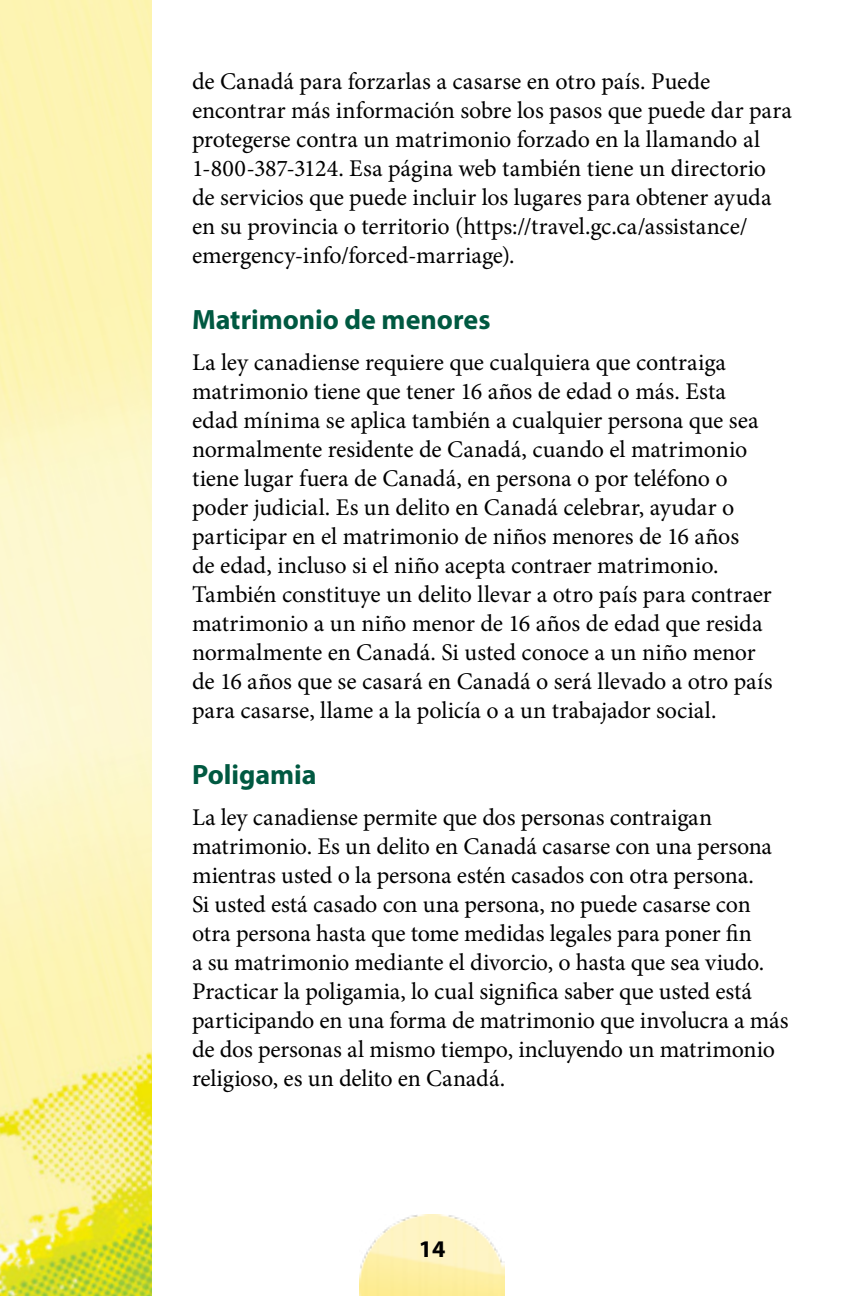
<style>
.page{position:relative;width:864px;height:1296px;background:#fff}
.page>*{position:absolute;margin:0;border:0;box-sizing:border-box;transform-origin:0 0}
.title_03{font:700 28px "Myriad Pro";color:#005941}
.para01{font:24px/29px "Minion Pro";letter-spacing:-.005em;color:#000}
.t1{font:700 24px "Myriad Pro";color:#000}
</style>
<div class="page">
<img style="left:360px;top:1214px;width:144px;height:82px">
<img style="left:0;top:0;width:152px;height:1296px">
<p class="para01" style="left:192px;top:67px;width:601px">de Canadá para forzarlas a casarse en otro país. Puede encontrar más información sobre los pasos que puede dar para protegerse contra un matrimonio forzado en la llamando al 1‑800‑387‑3124. Esa página web también tiene un directorio de servicios que puede incluir los lugares para obtener ayuda en su provincia o territorio (https://travel.gc.ca/assistance/ emergency-info/forced-marriage).</p>
<p class="title_03" style="left:192px;top:302px;width:300px">Matrimonio de menores</p>
<p class="para01" style="left:192px;top:348px;width:582px">La ley canadiense requiere que cualquiera que contraiga matrimonio tiene que tener 16 años de edad o más. Esta edad mínima se aplica también a cualquier persona que sea normalmente residente de Canadá, cuando el matrimonio tiene lugar fuera de Canadá, en persona o por teléfono o poder judicial. Es un delito en Canadá celebrar, ayudar o participar en el matrimonio de niños menores de 16 años<br>de edad, incluso si el niño acepta contraer matrimonio.<br>También constituye un delito llevar a otro país para contraer matrimonio a un niño menor de 16 años de edad que resida normalmente en Canadá. Si usted conoce a un niño menor de 16 años que se casará en Canadá o será llevado a otro país para casarse, llame a la policía o a un trabajador social.</p>
<p class="title_03" style="left:192px;top:757px;width:126px">Poligamia</p>
<p class="para01" style="left:192px;top:803px;width:598px">La ley canadiense permite que dos personas contraigan matrimonio. Es un delito en Canadá casarse con una persona mientras usted o la persona estén casados con otra persona.<br>Si usted está casado con una persona, no puede casarse con otra persona hasta que tome medidas legales para poner fin<br>a su matrimonio mediante el divorcio, o hasta que sea viudo.<br>Practicar la poligamia, lo cual significa saber que usted está participando en una forma de matrimonio que involucra a más de dos personas al mismo tiempo, incluyendo un matrimonio religioso, es un delito en Canadá.</p>
<p class="t1" style="left:419px;top:1233px;width:28px">14</p>
</div>
